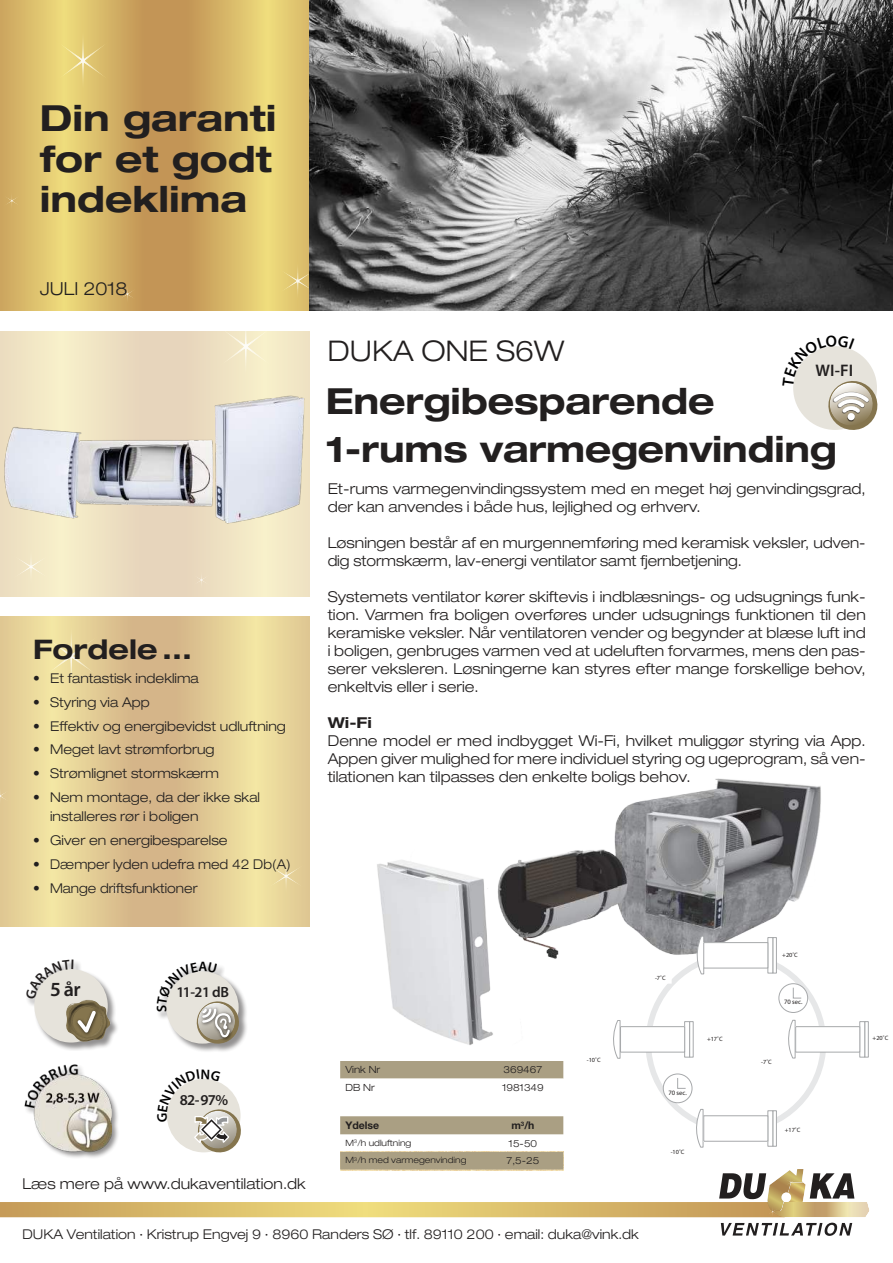
<style>
.page{position:relative;width:893px;height:1263px;background:#fff}
.page>*{position:absolute;margin:0;border:0;box-sizing:border-box;transform-origin:0 0}
.t1{font:700 expanded 36px/40.5px "Helvetica Neue LT Pro";letter-spacing:-.005em;color:#221f1f}
.t2{font:300 expanded 28.5px "Helvetica Neue LT Pro";color:#221f1f}
.t3{font:700 expanded 27px "Helvetica Neue LT Pro";color:#221f1f}
.t4{font:600 20.1px "Myriad Pro";color:#221f1f}
.t5{font:300 expanded 18px "Helvetica Neue LT Pro";color:#221f1f}
.t6{font:600 16.8px "Myriad Pro";color:#221f1f}
.t7{font:600 15.15px "Myriad Pro";color:#221f1f}
.t8{font:300 expanded 15px/18px "Helvetica Neue LT Pro";color:#221f1f}
.t9{font:700 expanded 15px "Helvetica Neue LT Pro";color:#221f1f}
.t10{font:600 14.85px "Myriad Pro";color:#221f1f}
.t11{font:300 expanded 13.5px/19.5px "Helvetica Neue LT Pro";color:#221f1f}
.t12{font:700 10.5px "Helvetica Neue LT Pro";color:#221f1f}
.t13{font:300 expanded 9.9px "Helvetica Neue LT Pro";color:#221f1f}
.t14{font:300 expanded 8.7px "Helvetica Neue LT Pro";color:#221f1f}
.t15{font:6.6px "Myriad Pro";color:#221f1f}
.t16{font:6.3px "Myriad Pro";color:#221f1f}
</style>
<div class="page">
<img style="left:340px;top:1152px;width:224px;height:18px">
<img style="left:377px;top:778px;width:462px;height:275px">
<img style="left:0;top:0;width:893px;height:310px">
<img style="left:54px;top:18px;width:58px;height:85px">
<img style="left:277px;top:277px;width:21px;height:30px">
<img style="left:117px;top:281px;width:21px;height:26px">
<img style="left:2px;top:188px;width:20px;height:26px">
<img style="left:43px;top:658px;width:28px;height:40px">
<img style="left:265px;top:850px;width:42px;height:53px">
<img style="left:105px;top:876px;width:21px;height:27px">
<img style="left:0;top:783px;width:10px;height:26px">
<img style="left:0;top:331px;width:309px;height:265px">
<img style="left:217px;top:349px;width:29px;height:25px">
<img style="left:10px;top:568px;width:42px;height:25px">
<img style="left:191px;top:568px;width:21px;height:25px">
<img style="left:0;top:374px;width:310px;height:194px">
<div style="left:26px;top:959px;width:93px;height:92px;background:#221f1f;opacity:.49"></div>
<div style="left:34px;top:969px;width:74px;height:73px;background:#e6e3db;border-radius:50%"></div>
<img style="left:66px;top:999px;width:45px;height:43px">
<img style="left:73px;top:1007px;width:28px;height:31px">
<svg style="left:74px;top:1008px;width:25px;height:30px"></svg>
<div style="left:156px;top:962px;width:92px;height:90px;background:#221f1f;opacity:.49"></div>
<div style="left:25px;top:1064px;width:95px;height:95px;background:#221f1f;opacity:.49"></div>
<img style="left:24px;top:1064px;width:87px;height:88px">
<div style="left:340px;top:1061px;width:223px;height:18px;background:#aa9f83"></div>
<svg style="left:340px;top:1116px;width:223px;height:53px"></svg>
<img style="left:0;top:1202px;width:765px;height:15px">
<img style="left:780px;top:1202px;width:89px;height:15px">
<svg style="left:721px;top:1222px;width:131px;height:14px"></svg>
<svg style="left:719px;top:1169px;width:135px;height:42px"></svg>
<img style="left:784px;top:1174px;width:14px;height:17px">
<img style="left:765px;top:1203px;width:15px;height:15px">
<svg style="left:692px;top:935px;width:12px;height:39px"></svg>
<hr style="left:773px;top:937px;width:3px;height:36px;background:#fff">
<div style="left:772px;top:937px;width:5px;height:36px;border:1px solid #a7a9ab"></div>
<svg style="left:767px;top:937px;width:6px;height:37px"></svg>
<div style="left:704px;top:942px;width:64px;height:26px;background:#fff"></div>
<div style="left:703px;top:942px;width:65px;height:26px;border:1px solid #a7a9ab"></div>
<div style="left:772px;top:1110px;width:5px;height:36px;border:1px solid #a7a9ab"></div>
<svg style="left:767px;top:1110px;width:6px;height:37px"></svg>
<div style="left:703px;top:1115px;width:65px;height:26px;border:1px solid #a7a9ab"></div>
<div style="left:796px;top:1027px;width:64px;height:25px;background:#fff"></div>
<div style="left:795px;top:1026px;width:65px;height:26px;border:1px solid #a7a9ab"></div>
<svg style="left:684px;top:1021px;width:6px;height:37px"></svg>
<div style="left:620px;top:1027px;width:65px;height:25px;background:#fff"></div>
<div style="left:620px;top:1026px;width:65px;height:26px;border:1px solid #a7a9ab"></div>
<svg style="left:779px;top:947px;width:23px;height:17px"></svg>
<svg style="left:649px;top:970px;width:23px;height:17px"></svg>
<svg style="left:859px;top:1021px;width:10px;height:37px"></svg>
<svg style="left:755px;top:1019px;width:41px;height:40px"></svg>
<svg style="left:674px;top:1108px;width:30px;height:40px"></svg>
<svg style="left:704px;top:1031px;width:23px;height:17px"></svg>
<svg style="left:583px;top:1020px;width:38px;height:39px"></svg>
<div style="left:663px;top:1073px;width:29px;height:30px;border:1px solid #a7a9ab;border-radius:50%"></div>
<svg style="left:677px;top:1077px;width:10px;height:12px"></svg>
<div style="left:779px;top:984px;width:29px;height:28px;background:#fff;border-radius:50%"></div>
<div style="left:778px;top:983px;width:30px;height:30px;border:1px solid #a7a9ab;border-radius:50%"></div>
<svg style="left:792px;top:987px;width:10px;height:12px"></svg>
<svg style="left:26px;top:959px;width:48px;height:41px"></svg>
<svg style="left:157px;top:962px;width:85px;height:84px"></svg>
<svg style="left:167px;top:1079px;width:74px;height:74px"></svg>
<svg style="left:793px;top:346px;width:85px;height:84px"></svg>
<h1 class="t1" style="left:40px;top:102px;width:238px">Din garanti for et godt indeklima</h1>
<p class="t5" style="left:40px;top:281px;width:89px">JULI 2018</p>
<h3 class="t3" style="left:33px;top:640px;width:161px">Fordele ...</h3>
<p class="t11" style="left:33px;top:669px;width:167px">• Et fantastisk indeklima</p>
<p class="t11" style="left:33px;top:693px;width:118px">• Styring via App</p>
<p class="t11" style="left:33px;top:717px;width:254px">• Effektiv og energibevidst udluftning</p>
<p class="t11" style="left:33px;top:741px;width:183px">• Meget lavt strømforbrug</p>
<p class="t11" style="left:33px;top:764px;width:188px">• Strømlignet stormskærm</p>
<p class="t11" style="left:50px;top:788px;width:212px;text-indent:-17px">• Nem montage, da der ikke skal installeres rør i boligen</p>
<p class="t11" style="left:33px;top:831px;width:196px">• Giver en energibesparelse</p>
<p class="t11" style="left:33px;top:855px;width:259px">• Dæmper lyden udefra med 42 Db(A)</p>
<p class="t11" style="left:33px;top:879px;width:166px">• Mange driftsfunktioner</p>
<h2 class="t2" style="left:328px;top:338px;width:238px">DUKA ONE S6W</h2>
<p class="t6" style="left:815px;top:360px;width:39px">WI-FI</p>
<h1 class="t1" style="left:326px;top:381px;width:513px;line-height:48px">Energibesparende<br>1-rums varmegenvinding</h1>
<p class="t8" style="left:328px;top:481px;width:540px">Et-rums varmegenvindingssystem med en meget høj genvindingsgrad, der kan anvendes i både hus, lejlighed og erhverv.</p>
<p class="t8" style="left:328px;top:535px;width:540px">Løsningen består af en murgennemføring med keramisk veksler, udven&shy;dig stormskærm, lav-energi ventilator samt fjernbetjening.</p>
<p class="t8" style="left:328px;top:589px;width:540px;text-align:justify">Systemets ventilator kører skiftevis i indblæsnings- og udsugnings funk&shy;tion. Varmen fra boligen overføres under udsugnings funktionen til den keramiske veksler. Når ventilatoren vender og begynder at blæse luft ind i boligen, genbruges varmen ved at udeluften forvarmes, mens den pas&shy;serer veksleren. Løsningerne kan styres efter mange forskellige behov, enkeltvis eller i serie.</p>
<p class="t9" style="left:328px;top:717px;width:46px">Wi-Fi</p>
<p class="t8" style="left:328px;top:733px;width:540px;text-align:justify">Denne model er med indbygget Wi-Fi, hvilket muliggør styring via App.<br>Appen giver mulighed for mere individuel styring og ugeprogram, så ven&shy;tilationen kan tilpasses den enkelte boligs behov.</p>
<h3 class="t4" style="left:50px;top:977px;width:32px">5 år</h3>
<p class="t10" style="left:177px;top:984px;width:54px">11-21 dB</p>
<p class="t7" style="left:180px;top:1091px;width:50px">82-97%</p>
<p class="t8" style="left:22px;top:1175px;width:285px">Læs mere på www.dukaventilation.dk</p>
<p class="t13" style="left:345px;top:1065px;width:36px">Vink Nr</p>
<p class="t13" style="left:503px;top:1065px;width:40px">369467</p>
<p class="t13" style="left:345px;top:1083px;width:31px">DB Nr</p>
<p class="t13" style="left:502px;top:1083px;width:43px">1981349</p>
<p class="t12" style="left:345px;top:1119px;width:35px">Ydelse</p>
<p class="t12" style="left:511px;top:1119px;width:25px">m<sup>3</sup>/h</p>
<p class="t14" style="left:345px;top:1139px;width:67px">M<sup>3</sup>/h udluftning</p>
<p class="t13" style="left:509px;top:1139px;width:30px">15-50</p>
<p class="t14" style="left:345px;top:1156px;width:122px">M<sup>3</sup>/h med varmegenvinding</p>
<p class="t13" style="left:507px;top:1156px;width:34px">7,5-25</p>
<p class="t16" style="left:587px;top:1056px;width:15px">-10˚С</p>
<p class="t16" style="left:655px;top:974px;width:12px">-7˚С</p>
<p class="t15" style="left:668px;top:1088px;width:20px">70 sec.</p>
<p class="t16" style="left:707px;top:1035px;width:17px">+17˚С</p>
<p class="t16" style="left:671px;top:1148px;width:15px">-10˚С</p>
<p class="t16" style="left:782px;top:951px;width:17px">+20˚С</p>
<p class="t15" style="left:784px;top:998px;width:20px">70 sec.</p>
<p class="t16" style="left:761px;top:1058px;width:12px">-7˚С</p>
<p class="t16" style="left:785px;top:1126px;width:17px">+17˚С</p>
<p class="t16" style="left:873px;top:1034px;width:17px">+20˚С</p>
<p class="t11" style="left:22px;top:1225px;width:618px">DUKA Ventilation ∙ Kristrup Engvej 9 ∙ 8960 Randers SØ ∙ tlf. 89110 200 ∙ email: duka@vink.dk</p>
</div>
